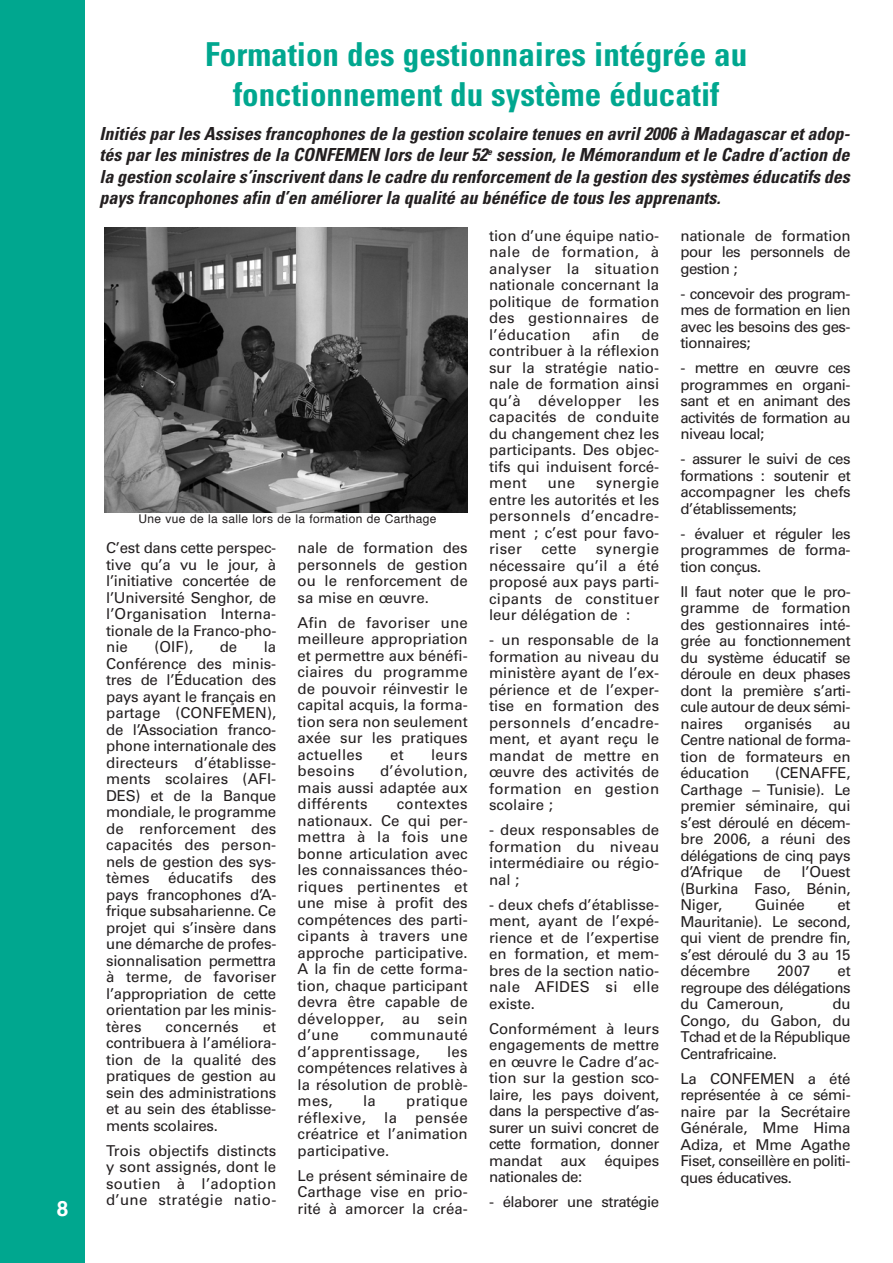
<style>
.page{position:relative;width:893px;height:1263px;background:#fff}
.page>*{position:absolute;margin:0;border:0;box-sizing:border-box;transform-origin:0 0}
.t1{font:700 condensed 33px/39.6px "Univers";color:#00a78f;text-align:center}
.t2{font:700 21px "Helvetica";color:#fff}
.t3{font:italic 700 condensed 18px/21.6px "Univers";color:#231f20;text-align:justify}
.t4{font:15px/16.5px "Univers";letter-spacing:-.005em;color:#231f20;text-align:justify}
.t5{font:15px/16.5px "Univers";letter-spacing:.02em;color:#231f20}
.t6{font:15px "Univers";letter-spacing:-.035em;color:#231f20}
.t7{font:12px "Helvetica";letter-spacing:.03em;color:#231f20}
</style>
<div class="page">
<div style="left:0;top:0;width:85px;height:1263px;background:#00a78f"></div>
<img style="left:104px;top:228px;width:364px;height:284px">
<h2 class="t2" style="left:57px;top:1200px;width:13px">8</h2>
<h1 class="t1" style="left:205px;top:38px;width:543px">Formation des gestionnaires intégrée au fonctionnement du système éducatif</h1>
<p class="t3" style="left:99px;top:124px;width:755px">Initiés parles Assises francophones de la gestion scolaire tenues en avril2006 à Madagascaretadop&shy;tés parles ministres de la CONFEMEN lors de leur52<sup>e</sup> session,le Mémorandum etle Cadre d’action de la gestion scolaire s’inscriventdans le cadre du renforcementde la gestion des systèmes éducatifs des pays francophones afin d’en améliorerla qualité au bénéfice de tous les apprenants.</p>
<p class="t7" style="left:138px;top:513px;width:299px">Une vue de la salle lors de la formation de Carthage</p>
<p class="t4" style="left:106px;top:541px;width:172px">C’est dans cette perspec&shy;tive qu’a vu le jour, à l’initiative concertée de l’Université Senghor, de l’Organisation Interna&shy;tionale de la Franco-pho&shy;nie</p>
<p class="t4" style="left:154px;top:640px;width:40px">(OIF),</p>
<p class="t4" style="left:220px;top:640px;width:19px">de</p>
<p class="t4" style="left:106px;top:640px;width:172px;text-indent:157px">la Conférence des minis&shy;tres de l’Éducation des pays ayant le français en partage (CONFEMEN), de l’Association franco&shy;phone internationale des directeurs d’établisse&shy;ments scolaires (AFI-DES) et de la Banque mondiale, le programme de renforcement des capacités des person&shy;nels de gestion des sys&shy;tèmes éducatifs des pays francophones d’A&shy;frique subsaharienne. Ce projet qui s’insère dans une démarche de profes&shy;sionnalisation permettra à terme, de favoriser l’appropriation de cette orientation par les minis&shy;tères</p>
<p class="t4" style="left:166px;top:1019px;width:75px">concernés</p>
<p class="t4" style="left:106px;top:1019px;width:172px;text-indent:157px">et contribuera à l’améliora&shy;tion de la qualité des pratiques de gestion au sein des administrations et au sein des établisse&shy;ments scolaires.</p>
<p class="t4" style="left:106px;top:1143px;width:172px">Trois objectifs distincts y sont assignés, dont le soutien à l’adoption d’une stratégie natio-</p>
<p class="t4" style="left:297px;top:541px;width:172px">nale de formation des personnels de gestion ou le renforcement de sa mise en œuvre.</p>
<p class="t4" style="left:297px;top:615px;width:172px">Afin de favoriser une meilleure appropriation et permettre aux bénéfi&shy;ciaires du programme de pouvoir réinvestir le capital acquis, la forma&shy;tion sera non seulement axée sur les pratiques actuelles</p>
<p class="t4" style="left:390px;top:747px;width:15px">et</p>
<p class="t4" style="left:431px;top:747px;width:38px">leurs</p>
<p class="t4" style="left:297px;top:764px;width:172px;text-indent:82px">d’évolution, mais aussi adaptée aux différents</p>
<p class="t5" style="left:297px;top:764px;width:58px">besoins</p>
<p class="t4" style="left:297px;top:797px;width:172px;text-indent:99px">contextes nationaux. Ce qui per&shy;mettra à la fois une bonne articulation avec les connaissances théo&shy;riques pertinentes et une mise à profit des compétences des parti&shy;cipants à travers une approche participative.<br>A la fin de cette forma&shy;tion, chaque participant devra être capable de développer, au sein d’une</p>
<p class="t5" style="left:297px;top:1028px;width:172px;text-indent:73px">communauté d’apprentissage,</p>
<p class="t4" style="left:297px;top:1044px;width:172px;text-indent:149px">les compétences relatives à la résolution de problè&shy;mes,</p>
<p class="t4" style="left:363px;top:1094px;width:14px">la</p>
<p class="t4" style="left:297px;top:1094px;width:172px;text-indent:109px">pratique réflexive, la pensée créatrice et l’animation participative.</p>
<p class="t4" style="left:297px;top:1168px;width:172px">Le présent séminaire de Carthage vise en prio&shy;rité à amorcer la créa-</p>
<p class="t4" style="left:489px;top:228px;width:172px">tion d’une équipe natio&shy;nale de formation, à analyser la situation nationale concernant la politique de formation des gestionnaires de l’éducation</p>
<p class="t4" style="left:592px;top:327px;width:29px">afin</p>
<p class="t4" style="left:489px;top:327px;width:172px;text-indent:152px">de contribuer à la réflexion sur la stratégie natio&shy;nale de formation ainsi qu’à développer les capacités de conduite du changement chez les participants. Des objec&shy;tifs qui induisent forcé&shy;ment</p>
<p class="t4" style="left:489px;top:476px;width:172px;text-indent:107px">synergie entre les autorités et les personnels d’encadre&shy;ment ; c’est pour favo&shy;riser</p>
<p class="t4" style="left:547px;top:476px;width:29px">une</p>
<p class="t4" style="left:489px;top:542px;width:172px;text-indent:107px">synergie nécessaire qu’il a été proposé aux pays parti&shy;cipants de constituer leur délégation de :</p>
<p class="t4" style="left:489px;top:633px;width:172px">- un responsable de la formation au niveau du ministère ayant de l’ex&shy;périence et de l’exper&shy;tise en formation des personnels d’encadre&shy;ment, et ayant reçu le mandat de mettre en œuvre des activités de formation en gestion scolaire ;</p>
<p class="t4" style="left:489px;top:823px;width:172px">- deux responsables de formation du niveau intermédiaire ou régio&shy;nal ;</p>
<p class="t4" style="left:489px;top:897px;width:172px">- deux chefs d’établisse&shy;ment, ayant de l’expé&shy;rience et de l’expertise en formation, et mem&shy;bres de la section natio&shy;nale AFIDES si elle existe.</p>
<p class="t4" style="left:489px;top:1021px;width:172px">Conformément à leurs engagements de mettre en œuvre le Cadre d’ac&shy;tion sur la gestion sco&shy;laire, les pays doivent, dans la perspective d’as&shy;surer un suivi concret de cette formation, donner mandat aux équipes nationales de:</p>
<p class="t6" style="left:489px;top:1196px;width:172px">- élaborer une stratégie</p>
<p class="t4" style="left:541px;top:542px;width:37px">cette</p>
<p class="t4" style="left:680px;top:228px;width:172px">nationale de formation pour les personnels de gestion ;</p>
<p class="t4" style="left:680px;top:286px;width:172px">- concevoir des program&shy;mes de formation en lien avec les besoins des ges&shy;tionnaires;</p>
<p class="t4" style="left:680px;top:361px;width:172px">- mettre en œuvre ces programmes en organi&shy;sant et en animant des activités de formation au niveau local;</p>
<p class="t4" style="left:680px;top:452px;width:172px">- assurer le suivi de ces formations : soutenir et accompagner les chefs d’établissements;</p>
<p class="t4" style="left:680px;top:526px;width:172px">- évaluer et réguler les programmes de forma&shy;tion conçus.</p>
<p class="t4" style="left:680px;top:584px;width:172px">Il faut noter que le pro&shy;gramme de formation des gestionnaires inté&shy;grée au fonctionnement du système éducatif se déroule en deux phases dont la première s’arti&shy;cule autour de deux sémi&shy;naires</p>
<p class="t4" style="left:744px;top:716px;width:69px">organisés</p>
<p class="t4" style="left:680px;top:716px;width:172px;text-indent:153px">au Centre national de forma&shy;tion de formateurs en éducation</p>
<p class="t4" style="left:680px;top:766px;width:172px;text-indent:95px">(CENAFFE, Carthage – Tunisie). Le premier séminaire, qui s’est déroulé en décem&shy;bre 2006, a réuni des délégations de cinq pays d’Afrique</p>
<p class="t4" style="left:680px;top:865px;width:172px;text-indent:121px">l’Ouest (Burkina Faso, Bénin, Niger,</p>
<p class="t4" style="left:763px;top:865px;width:19px">de</p>
<p class="t4" style="left:754px;top:898px;width:52px">Guinée</p>
<p class="t4" style="left:680px;top:898px;width:172px;text-indent:157px">et Mauritanie). Le second, qui vient de prendre fin, s’est déroulé du 3 au 15 décembre</p>
<p class="t4" style="left:777px;top:964px;width:35px">2007</p>
<p class="t4" style="left:680px;top:964px;width:172px;text-indent:157px">et regroupe des délégations du Cameroun,</p>
<p class="t4" style="left:680px;top:997px;width:172px;text-indent:152px">du Congo, du Gabon, du Tchad et de la République Centrafricaine.</p>
<p class="t4" style="left:680px;top:1071px;width:172px">La CONFEMEN a été représentée à ce sémi&shy;naire par la Secrétaire Générale, Mme Hima Adiza, et Mme Agathe Fiset, conseillère en politi&shy;ques éducatives.</p>
</div>
